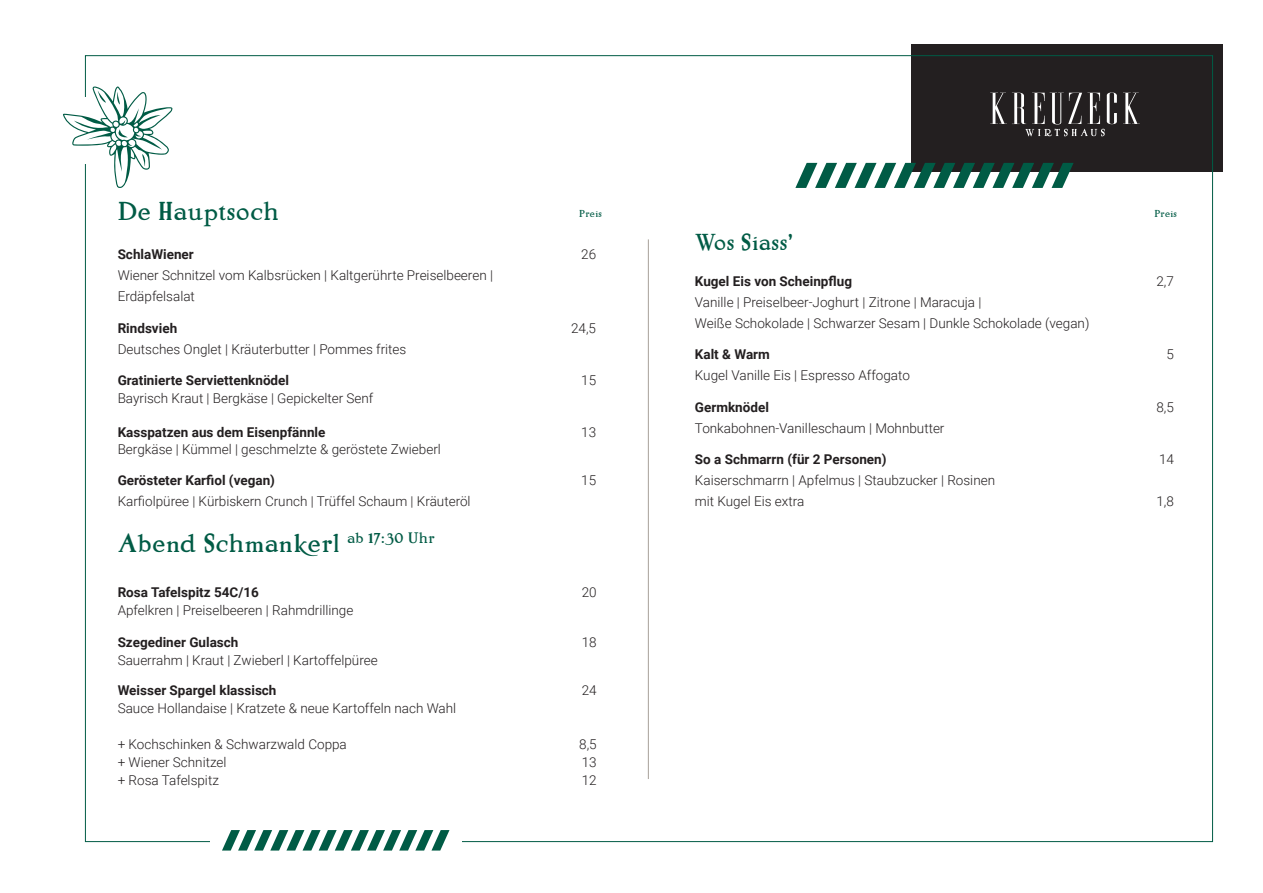
<style>
.page{position:relative;width:1263px;height:893px;background:#fff}
.page>*{position:absolute;margin:0;border:0;box-sizing:border-box;transform-origin:0 0}
.t1{font:27px "Misty Medow";letter-spacing:.03em;color:#005b45}
.t2{font:24px "Misty Medow";letter-spacing:.03em;color:#005b45}
.t3{font:300 13.5px/21px "Roboto";color:#231f20}
.t4{font:700 13.5px "Roboto";color:#231f20}
.t5{font:10.5px "Misty Medow";letter-spacing:.03em;color:#005b45}
.s1{font-weight:700}
</style>
<div class="page">
<div style="left:911px;top:45px;width:311px;height:127px;background:#231f20"></div>
<svg style="left:1123px;top:93px;width:17px;height:31px"></svg>
<svg style="left:990px;top:92px;width:127px;height:44px"></svg>
<svg style="left:795px;top:163px;width:278px;height:25px"></svg>
<svg style="left:222px;top:830px;width:227px;height:20px"></svg>
<svg style="left:63px;top:86px;width:110px;height:102px"></svg>
<hr style="left:648px;top:239px;width:1px;height:540px;background:#a8a199">
<p class="t1" style="left:118px;top:194px;width:163px">De Hauptsoch</p>
<p class="t5" style="left:579px;top:207px;width:24px">Preis</p>
<p class="t4" style="left:118px;top:245px;width:78px">SchlaWiener</p>
<p class="t3" style="left:118px;top:264px;width:377px">Wiener Schnitzel vom Kalbsrücken | Kaltgerührte Preiselbeeren |<br>Erdäpfelsalat</p>
<p class="t3" style="left:581px;top:243px;width:16px">26</p>
<p class="t4" style="left:118px;top:318px;width:61px">Rindsvieh</p>
<p class="t3" style="left:118px;top:338px;width:290px">Deutsches Onglet | Kräuterbutter | Pommes frites</p>
<p class="t3" style="left:571px;top:317px;width:27px">24,5</p>
<p class="t4" style="left:118px;top:371px;width:173px">Gratinierte Serviettenknödel</p>
<p class="t3" style="left:118px;top:387px;width:257px">Bayrisch Kraut | Bergkäse | Gepickelter Senf</p>
<p class="t3" style="left:581px;top:369px;width:16px">15</p>
<p class="t4" style="left:118px;top:423px;width:209px">Kasspatzen aus dem Eisenpfännle</p>
<p class="t3" style="left:118px;top:438px;width:325px">Bergkäse | Kümmel | geschmelzte &amp; geröstete Zwieberl</p>
<p class="t3" style="left:581px;top:422px;width:16px">13</p>
<p class="t4" style="left:118px;top:471px;width:159px">Gerösteter Karfiol (vegan)</p>
<p class="t3" style="left:118px;top:490px;width:354px">Karfiolpüree | Kürbiskern Crunch | Trüffel Schaum | Kräuteröl</p>
<p class="t3" style="left:581px;top:469px;width:16px">15</p>
<p class="t1" style="left:118px;top:525px;width:319px">Abend Schmankerl <sup>ab</sup> <sup>17:30</sup> <sup>Uhr</sup></p>
<p class="t4" style="left:118px;top:583px;width:143px">Rosa Tafelspitz 54C/16</p>
<p class="t3" style="left:118px;top:600px;width:237px">Apfelkren | Preiselbeeren | Rahmdrillinge</p>
<p class="t3" style="left:582px;top:582px;width:16px">20</p>
<p class="t4" style="left:118px;top:632px;width:122px">Szegediner Gulasch</p>
<p class="t3" style="left:118px;top:649px;width:261px">Sauerrahm | Kraut | Zwieberl | Kartoffelpüree</p>
<p class="t3" style="left:582px;top:631px;width:16px">18</p>
<p class="t4" style="left:118px;top:680px;width:160px">Weisser Spargel klassisch</p>
<p class="t3" style="left:118px;top:697px;width:340px">Sauce Hollandaise | Kratzete &amp; neue Kartoffeln nach Wahl</p>
<p class="t3" style="left:118px;top:733px;width:231px">+ Kochschinken &amp; Schwarzwald Coppa</p>
<p class="t3" style="left:118px;top:751px;width:110px">+ Wiener Schnitzel</p>
<p class="t3" style="left:118px;top:769px;width:103px">+ Rosa Tafelspitz</p>
<p class="t3" style="left:582px;top:679px;width:16px">24</p>
<p class="t3" style="left:579px;top:733px;width:19px">8,5</p>
<p class="t3" style="left:582px;top:751px;width:16px">13</p>
<p class="t3" style="left:582px;top:769px;width:16px">12</p>
<p class="t2" style="left:695px;top:227px;width:99px">Wos Siass'</p>
<p class="t3" style="left:695px;top:270px;width:288px"><span class="s1">Kugel Eis von Scheinpflug<br></span>Vanille | Preiselbeer-Joghurt | Zitrone | Maracuja |</p>
<p class="t3" style="left:695px;top:312px;width:396px">Weiße Schokolade | Schwarzer Sesam | Dunkle Schokolade (vegan)</p>
<p class="t4" style="left:695px;top:345px;width:76px">Kalt &amp; Warm</p>
<p class="t3" style="left:695px;top:365px;width:216px">Kugel Vanille Eis | Espresso Affogato</p>
<p class="t4" style="left:695px;top:398px;width:75px">Germknödel</p>
<p class="t3" style="left:695px;top:417px;width:251px">Tonkabohnen-Vanilleschaum | Mohnbutter</p>
<p class="t3" style="left:695px;top:448px;width:302px"><span class="s1">So a Schmarrn (für 2 Personen)<br></span>Kaiserschmarrn | Apfelmus | Staubzucker | Rosinen</p>
<p class="t3" style="left:695px;top:490px;width:111px">mit Kugel Eis extra</p>
<p class="t5" style="left:1154px;top:207px;width:24px">Preis</p>
<p class="t3" style="left:1156px;top:270px;width:19px">2,7</p>
<p class="t3" style="left:1166px;top:344px;width:9px">5</p>
<p class="t3" style="left:1156px;top:396px;width:19px">8,5</p>
<p class="t3" style="left:1159px;top:448px;width:16px">14</p>
<p class="t3" style="left:1156px;top:490px;width:19px">1,8</p>
</div>
